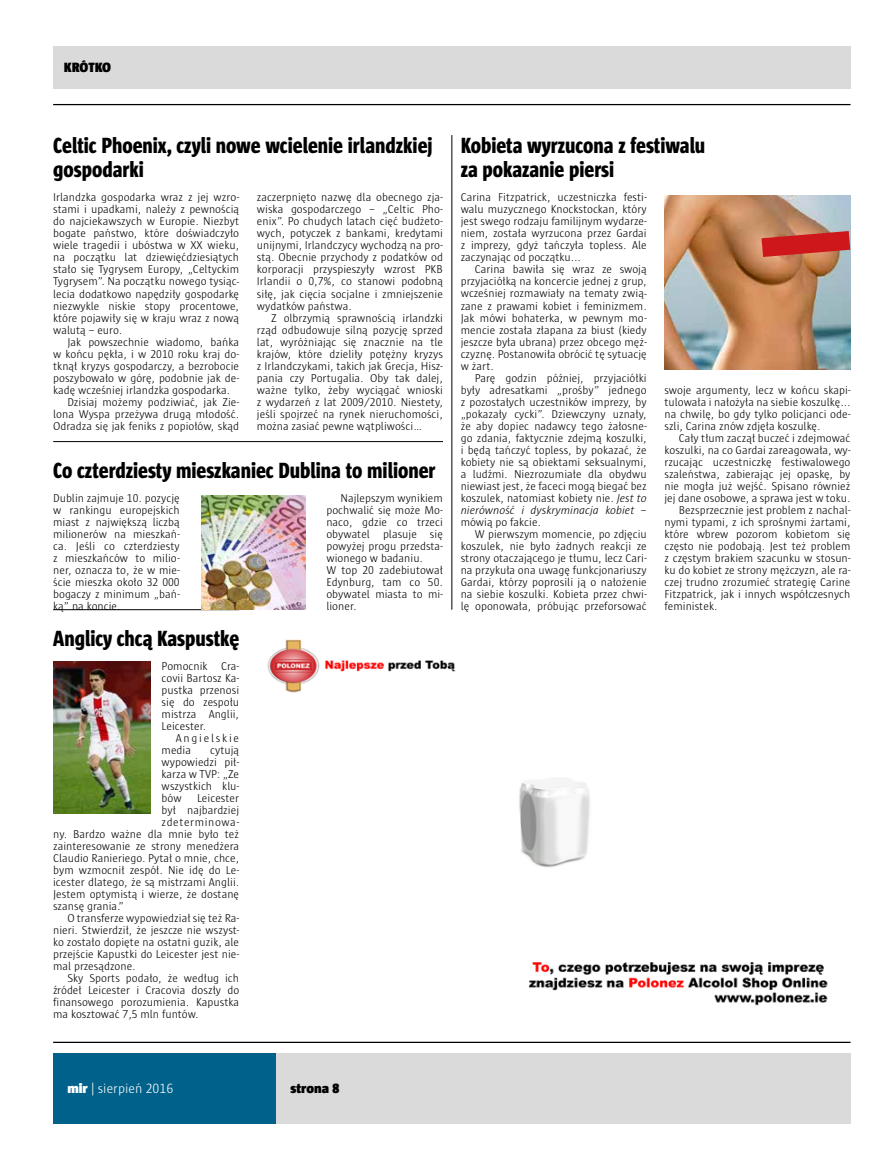
<style>
.page{position:relative;width:886px;height:1170px;background:#fff}
.page>*{position:absolute;margin:0;border:0;box-sizing:border-box;transform-origin:0 0}
.t1{font:800 condensed 22.5px/24px "Sun";color:#000}
.t2{font:300 13.75px "Sun";color:#fff}
.t3{font:900 13.75px "Sun";letter-spacing:-.005em;color:#000}
.t4{font:300 11.62px/12px "Sun";color:#000;text-align:justify}
.t5{font:300 11.62px/12px "Sun";letter-spacing:.15em;color:#000}
.t6{font:300 11.62px "Sun";letter-spacing:.05em;color:#000}
.s1{font-style:italic}
.s2{font-weight:900}
</style>
<div class="page">
<hr style="left:53px;top:104px;width:797px;height:1px;background:#000">
<hr style="left:53px;top:1041px;width:797px;height:1px;background:#000">
<div style="left:53px;top:1052px;width:223px;height:71px;background:#00628b"></div>
<div style="left:276px;top:1052px;width:574px;height:71px;background:#dadada"></div>
<div style="left:53px;top:46px;width:797px;height:43px;background:#dadada"></div>
<img style="left:267px;top:639px;width:561px;height:367px">
<hr style="left:53px;top:609px;width:186px;height:1px;background:#000">
<img style="left:53px;top:661px;width:98px;height:152px">
<hr style="left:53px;top:441px;width:390px;height:1px;background:#000">
<img style="left:201px;top:495px;width:104px;height:114px">
<hr style="left:452px;top:135px;width:1px;height:474px;background:#000">
<img style="left:664px;top:195px;width:186px;height:174px">
<svg style="left:742px;top:220px;width:109px;height:48px;background:#c36b55"></svg>
<p class="t3" style="left:64px;top:60px;width:49px">KRÓTKO</p>
<h1 class="t1" style="left:53px;top:134px;width:381px">Celtic Phoenix, czyli nowe wcielenie irlandzkiej gospodarki</h1>
<p class="t4" style="left:53px;top:191px;width:188px">Irlandzka gospodarka wraz z jej wzro&shy;stami i upadkami, należy z pewnością do najciekawszych w Europie. Niezbyt bogate państwo, które doświadczyło wiele tragedii i ubóstwa w XX wieku, na początku lat dziewięćdziesiątych stało się Tygrysem Europy, „Celtyckim Tygrysem”. Na początku nowego tysiąc&shy;lecia dodatkowo napędziły gospodarkę niezwykle niskie stopy procentowe, które pojawiły się w kraju wraz z nową walutą – euro.</p>
<p class="t4" style="left:67px;top:335px;width:173px">Jak powszechnie wiadomo, bańka</p>
<p class="t4" style="left:53px;top:347px;width:188px">w końcu pękła, i w 2010 roku kraj do-</p>
<p class="t4" style="left:53px;top:359px;width:188px">tknął kryzys gospodarczy, a bezrobocie</p>
<p class="t4" style="left:53px;top:371px;width:188px">poszybowało w górę, podobnie jak de-</p>
<p class="t4" style="left:53px;top:383px;width:178px">kadę wcześniej irlandzka gospodarka.</p>
<p class="t4" style="left:67px;top:395px;width:173px">Dzisiaj możemy podziwiać, jak Zie-</p>
<p class="t4" style="left:53px;top:407px;width:188px">lona Wyspa przeżywa drugą młodość.</p>
<p class="t4" style="left:53px;top:419px;width:188px">Odradza się jak feniks z popiołów, skąd</p>
<p class="t4" style="left:257px;top:191px;width:188px">zaczerpnięto nazwę dla obecnego zja&shy;wiska gospodarczego – „Celtic Pho&shy;enix”. Po chudych latach cięć budżeto&shy;wych, potyczek z bankami, kredytami unijnymi, Irlandczycy wychodzą na pro&shy;stą. Obecnie przychody z podatków od korporacji przyspieszyły wzrost PKB Irlandii o 0,7%, co stanowi podobną siłę, jak cięcia socjalne i zmniejszenie wydatków państwa.</p>
<p class="t4" style="left:257px;top:311px;width:188px;text-indent:14px">Z olbrzymią sprawnością irlandzki rząd odbudowuje silną pozycję sprzed lat, wyróżniając się znacznie na tle krajów, które dzieliły potężny kryzys z Irlandczykami, takich jak Grecja, Hisz&shy;pania czy Portugalia. Oby tak dalej, ważne tylko, żeby wyciągać wnioski z wydarzeń z lat 2009/2010. Niestety, jeśli spojrzeć na rynek nieruchomości, można zasiać pewne wątpliwości…</p>
<h1 class="t1" style="left:53px;top:458px;width:384px">Co czterdziesty mieszkaniec Dublina to milioner</h1>
<p class="t4" style="left:53px;top:491px;width:128px">Dublin zajmuje 10. pozycję w rankingu europejskich miast z największą liczbą milionerów na mieszkań&shy;ca. Jeśli co czterdziesty z mieszkańców to milio&shy;ner, oznacza to, że w mie&shy;ście mieszka około 32 000 bogaczy z minimum „bań&shy;ką” na koncie.</p>
<p class="t4" style="left:326px;top:491px;width:118px;text-align:left;text-indent:14px">Najlepszym wynikiem pochwalić się może Mo&shy;naco, gdzie co trzeci obywatel plasuje się powyżej progu przedsta&shy;wionego w badaniu.<br>W top 20 zadebiutował<br>Edynburg, tam co 50. obywatel miasta to mi&shy;lioner.</p>
<h1 class="t1" style="left:53px;top:626px;width:188px">Anglicy chcą Kaspustkę</h1>
<p class="t4" style="left:162px;top:659px;width:79px">Pomocnik Cra&shy;covii Bartosz Ka&shy;pustka przenosi się do zespołu mistrza Anglii, Leicester.</p>
<p class="t5" style="left:162px;top:731px;width:79px;text-indent:14px">Angielskie media</p>
<p class="t4" style="left:162px;top:743px;width:79px;text-indent:49px">cytują wypowiedzi pił&shy;karza w TVP: „Ze wszystkich klu&shy;bów</p>
<p class="t4" style="left:197px;top:791px;width:44px">Leicester</p>
<p class="t4" style="left:162px;top:803px;width:79px">był najbardziej</p>
<p class="t6" style="left:162px;top:815px;width:79px">zdeterminowa-</p>
<p class="t4" style="left:53px;top:827px;width:188px">ny. Bardzo ważne dla mnie było też</p>
<p class="t4" style="left:53px;top:839px;width:188px">zainteresowanie ze strony menedżera</p>
<p class="t4" style="left:53px;top:851px;width:188px">Claudio Ranieriego. Pytał o mnie, chce,</p>
<p class="t4" style="left:53px;top:863px;width:188px">bym wzmocnił zespół. Nie idę do Le-</p>
<p class="t4" style="left:53px;top:875px;width:188px">icester dlatego, że są mistrzami Anglii.</p>
<p class="t4" style="left:53px;top:887px;width:188px">Jestem optymistą i wierze, że dostanę</p>
<p class="t4" style="left:53px;top:899px;width:72px">szansę grania.”</p>
<p class="t4" style="left:67px;top:911px;width:173px">O transferze wypowiedział się też Ra-</p>
<p class="t4" style="left:53px;top:923px;width:188px">nieri. Stwierdził, że jeszcze nie wszyst-</p>
<p class="t4" style="left:53px;top:935px;width:188px">ko zostało dopięte na ostatni guzik, ale</p>
<p class="t4" style="left:53px;top:947px;width:188px">przejście Kapustki do Leicester jest nie-</p>
<p class="t4" style="left:53px;top:959px;width:84px">mal przesądzone.</p>
<p class="t4" style="left:67px;top:971px;width:173px">Sky Sports podało, że według ich</p>
<p class="t4" style="left:53px;top:983px;width:188px">źródeł Leicester i Cracovia doszły do</p>
<p class="t4" style="left:53px;top:995px;width:188px">finansowego porozumienia. Kapustka</p>
<p class="t4" style="left:53px;top:1007px;width:147px">ma kosztować 7,5 mln funtów.</p>
<h1 class="t1" style="left:461px;top:134px;width:246px">Kobieta wyrzucona z festiwalu za pokazanie piersi</h1>
<p class="t4" style="left:461px;top:191px;width:188px">Carina Fitzpatrick, uczestniczka festi&shy;walu muzycznego Knockstockan, który jest swego rodzaju familijnym wydarze&shy;niem, została wyrzucona przez Gardai z imprezy, gdyż tańczyła topless. Ale zaczynając od początku...</p>
<p class="t4" style="left:461px;top:263px;width:188px;text-indent:14px">Carina bawiła się wraz ze swoją przyjaciółką na koncercie jednej z grup, wcześniej rozmawiały na tematy zwią&shy;zane z prawami kobiet i feminizmem.<br>Jak mówi bohaterka, w pewnym mo&shy;mencie została złapana za biust (kiedy jeszcze była ubrana) przez obcego męż&shy;czyznę. Postanowiła obrócić tę sytuację w żart.</p>
<p class="t4" style="left:461px;top:371px;width:188px;text-indent:14px">Parę godzin później, przyjaciółki były adresatkami „prośby” jednego z pozostałych uczestników imprezy, by „pokazały cycki”. Dziewczyny uznały, że aby dopiec nadawcy tego żałosne&shy;go zdania, faktycznie zdejmą koszulki, i będą tańczyć topless, by pokazać, że kobiety nie są obiektami seksualnymi, a ludźmi. Niezrozumiałe dla obydwu niewiast jest, że faceci mogą biegać bez koszulek, natomiast kobiety nie. <span class="s1">Jest to nierówność i dyskryminacja kobiet</span> – mówią po fakcie.</p>
<p class="t4" style="left:461px;top:527px;width:188px;text-indent:14px">W pierwszym momencie, po zdjęciu koszulek, nie było żadnych reakcji ze strony otaczającego je tłumu, lecz Cari&shy;na przykuła ona uwagę funkcjonariuszy Gardai, którzy poprosili ją o nałożenie na siebie koszulki. Kobieta przez chwi&shy;lę oponowała, próbując przeforsować</p>
<p class="t4" style="left:664px;top:383px;width:188px">swoje argumenty, lecz w końcu skapi&shy;tulowała i nałożyła na siebie koszulkę... na chwilę, bo gdy tylko policjanci ode&shy;szli, Carina znów zdjęła koszulkę.</p>
<p class="t4" style="left:679px;top:431px;width:173px">Cały tłum zaczął buczeć i zdejmować</p>
<p class="t4" style="left:664px;top:443px;width:188px">koszulki, na co Gardai zareagowała, wy-</p>
<p class="t4" style="left:664px;top:455px;width:188px">rzucając uczestniczkę festiwalowego</p>
<p class="t4" style="left:664px;top:467px;width:188px">szaleństwa, zabierając jej opaskę, by</p>
<p class="t4" style="left:664px;top:479px;width:188px">nie mogła już wejść. Spisano również</p>
<p class="t4" style="left:664px;top:491px;width:188px">jej dane osobowe, a sprawa jest w toku.</p>
<p class="t4" style="left:679px;top:503px;width:173px">Bezsprzecznie jest problem z nachal-</p>
<p class="t4" style="left:664px;top:515px;width:188px">nymi typami, z ich sprośnymi żartami,</p>
<p class="t4" style="left:664px;top:527px;width:188px">które wbrew pozorom kobietom się</p>
<p class="t4" style="left:664px;top:539px;width:188px">często nie podobają. Jest też problem</p>
<p class="t4" style="left:664px;top:551px;width:188px">z częstym brakiem szacunku w stosun-</p>
<p class="t4" style="left:664px;top:563px;width:188px">ku do kobiet ze strony mężczyzn, ale ra-</p>
<p class="t4" style="left:664px;top:575px;width:188px">czej trudno zrozumieć strategię Carine</p>
<p class="t4" style="left:664px;top:587px;width:188px">Fitzpatrick, jak i innych współczesnych</p>
<p class="t4" style="left:664px;top:599px;width:55px">feministek.</p>
<p class="t2" style="left:67px;top:1080px;width:107px"><span class="s2">mir</span> | sierpień 2016</p>
<p class="t3" style="left:291px;top:1080px;width:50px">strona 8</p>
</div>
